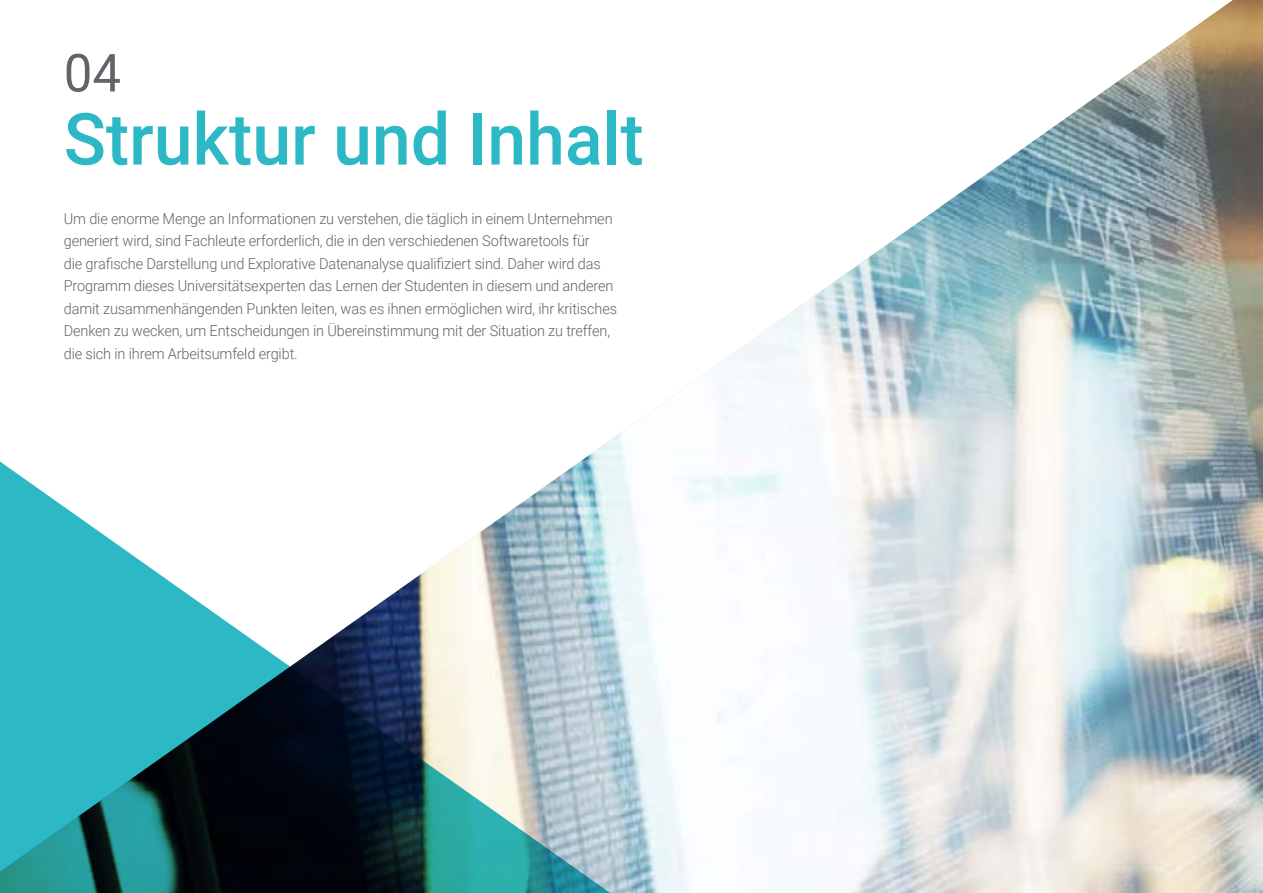
<style>
.page{position:relative;width:1263px;height:893px;background:#fff}
.page>*{position:absolute;margin:0;border:0;box-sizing:border-box;transform-origin:0 0}
.t1{font:500 72px "Roboto";color:#2db8c5}
.t2{font:52.5px "Roboto";color:#61646a}
.t3{font:300 15px/22.5px "Roboto";letter-spacing:-.01em;color:#61646a}
</style>
<div class="page">
<img style="left:602px;top:0;width:661px;height:893px">
<svg style="left:0;top:446px;width:640px;height:447px"></svg>
<h2 class="t2" style="left:64px;top:36px;width:59px">04</h2>
<h1 class="t1" style="left:64px;top:89px;width:581px">Struktur und Inhalt</h1>
<p class="t3" style="left:64px;top:207px;width:555px">Um die enorme Menge an Informationen zu verstehen, die täglich in einem Unternehmen generiert wird, sind Fachleute erforderlich, die in den verschiedenen Softwaretools für<br>die grafische Darstellung und Explorative Datenanalyse qualifiziert sind. Daher wird das Programm dieses Universitätsexperten das Lernen der Studenten in diesem und anderen damit zusammenhängenden Punkten leiten, was es ihnen ermöglichen wird, ihr kritisches Denken zu wecken, um Entscheidungen in Übereinstimmung mit der Situation zu treffen, die sich in ihrem Arbeitsumfeld ergibt.</p>
</div>
